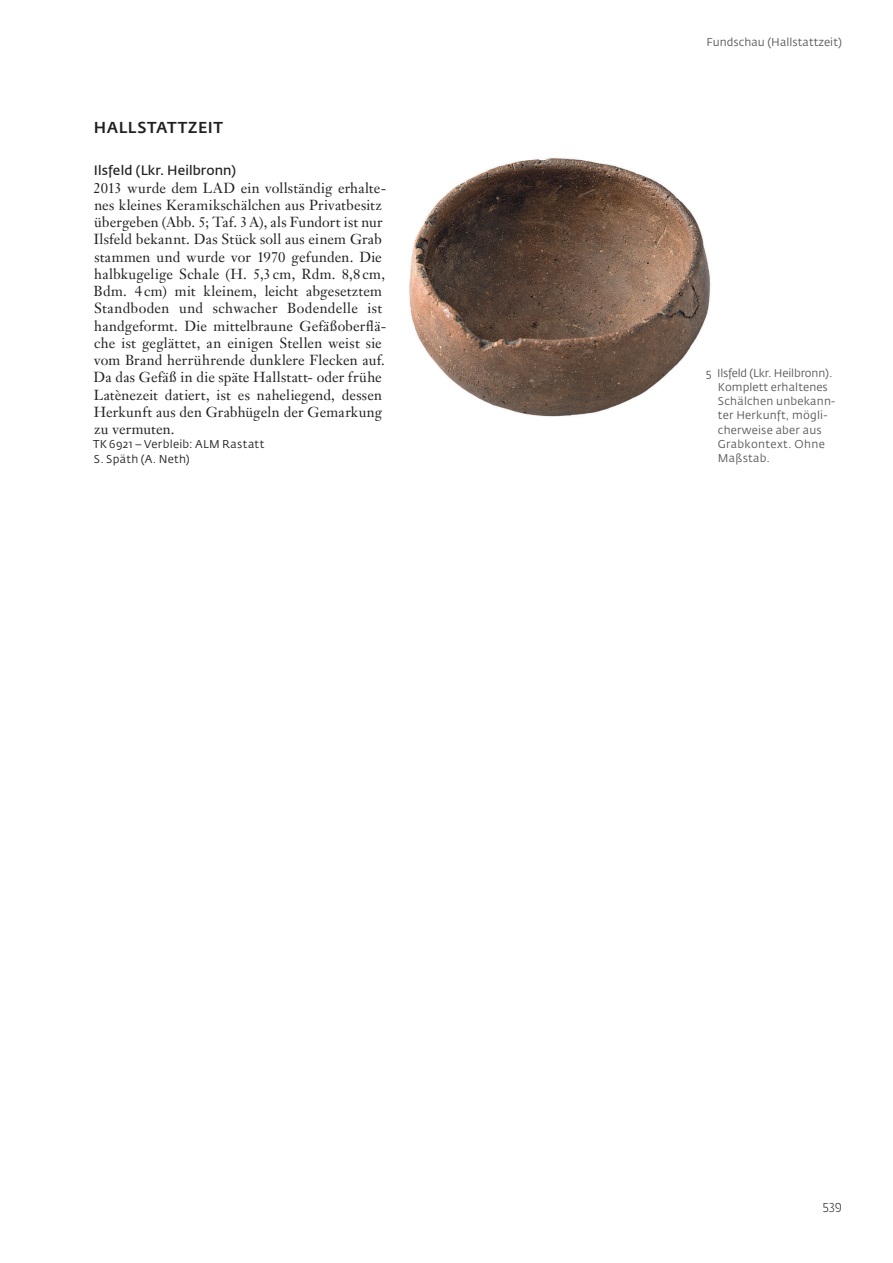
<style>
.page{position:relative;width:893px;height:1263px;background:#fff}
.page>*{position:absolute;margin:0;border:0;box-sizing:border-box;transform-origin:0 0}
.t1{font:500 15.75px "Fedra Sans Pro";color:#231f20}
.t2{font:14.25px/17.2px "Janson Text LT Pro";letter-spacing:.01em;color:#231f20}
.t3{font:600 13.5px "Fedra Sans Pro";letter-spacing:.01em;color:#231f20}
.t4{font:300 12.75px "Fedra Sans Pro";color:#231f20}
.t5{font:11.25px/14.2px "Fedra Sans Pro";letter-spacing:.02em;color:#57585a}
.t6{font:11.25px/14.2px "Fedra Sans Pro";letter-spacing:.03em;color:#231f20}
</style>
<div class="page">
<img style="left:409px;top:157px;width:302px;height:260px">
<p class="t1" style="left:94px;top:118px;width:131px">HALLSTATTZEIT</p>
<p class="t3" style="left:94px;top:161px;width:143px">Ilsfeld (Lkr. Heilbronn)</p>
<p class="t2" style="left:93px;top:179px;width:294px">2013 wurde dem LAD ein vollständig erhalte&shy;nes kleines Keramikschälchen aus Privatbesitz übergeben (Abb. 5; Taf. 3A), als Fundort ist nur Ilsfeld bekannt. Das Stück soll aus einem Grab stammen und wurde vor 1970 gefunden. Die halbkugelige Schale (H. 5,3 cm, Rdm. 8,8 cm, Bdm. 4 cm) mit kleinem, leicht abgesetztem Standboden und schwacher Bodendelle ist handgeformt. Die mittelbraune Gefäßoberflä&shy;che ist geglättet, an einigen Stellen weist sie vom Brand herrührende dunklere Flecken auf.<br>Da das Gefäß in die späte Hallstatt- oder frühe Latènezeit datiert, ist es naheliegend, dessen Herkunft aus den Grabhügeln der Gemarkung zu vermuten.</p>
<p class="t6" style="left:93px;top:437px;width:173px">TK 6921 – Verbleib: ALM Rastatt<br>S. Späth (A. Neth)</p>
<p class="t5" style="left:706px;top:35px;width:137px">Fundschau (Hallstattzeit)</p>
<p class="t5" style="left:718px;top:365px;width:119px;text-indent:-12px">5 Ilsfeld (Lkr. Heilbronn).<br>Komplett erhaltenes<br>Schälchen unbekann&shy;ter Herkunft, mögli&shy;cherweise aber aus<br>Grabkontext. Ohne<br>Maßstab.</p>
<p class="t4" style="left:822px;top:1198px;width:21px">539</p>
</div>
